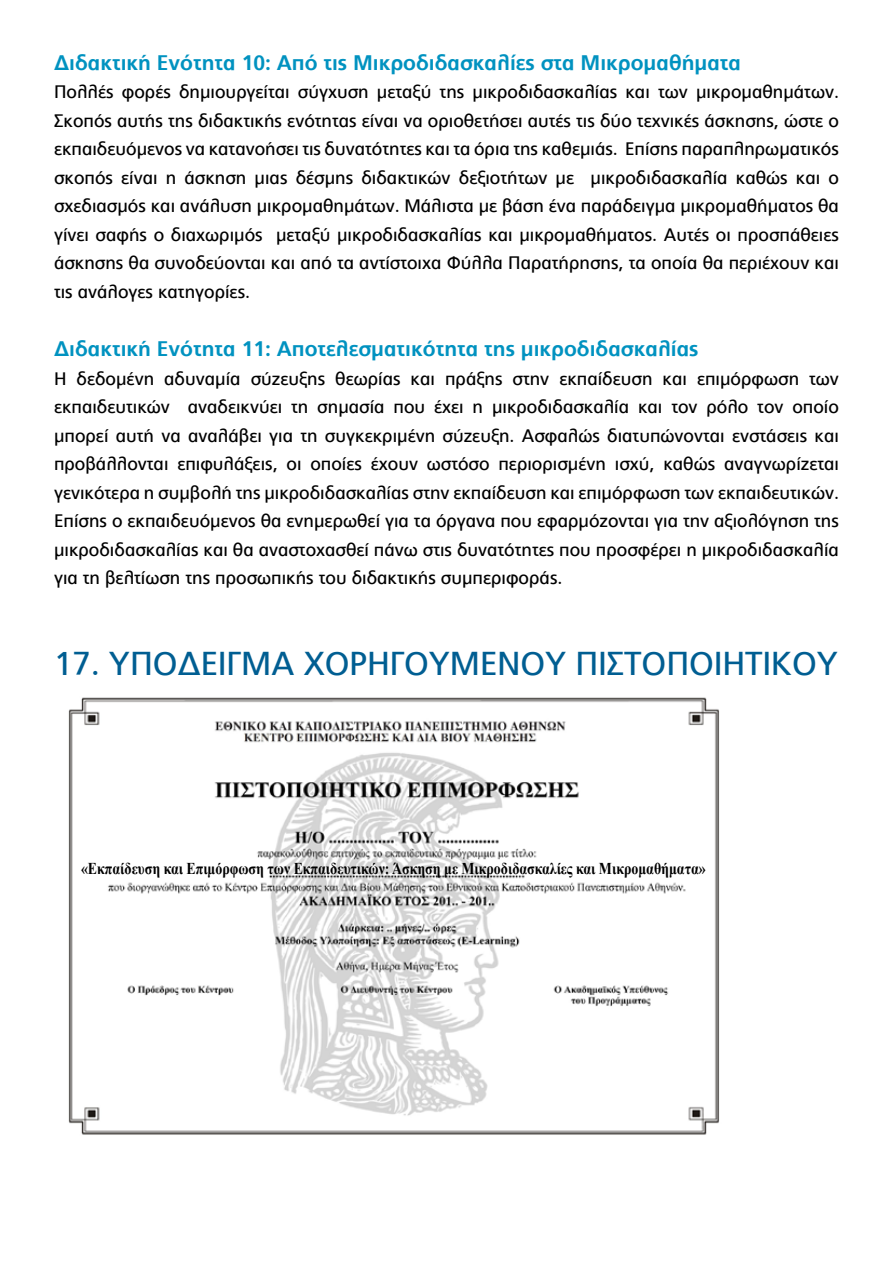
<style>
.page{position:relative;width:893px;height:1263px;background:#fff}
.page>*{position:absolute;margin:0;border:0;box-sizing:border-box;transform-origin:0 0}
.t1{font:33px "PF Catalog";color:#005e92}
.t2{font:700 21px "PF Catalog";color:#0092c0}
.t3{font:18px/28.5px "PF Catalog";color:#000;text-align:justify}
.t4{font:700 16.5px "Times New Roman";color:#000;scale:.84 1}
</style>
<div class="page">
<img style="left:68px;top:697px;width:652px;height:438px">
<p class="t2" style="left:54px;top:50px;width:689px">Διδακτική Ενότητα 10: Από τις Μικροδιδασκαλίες στα Μικρομαθήματα</p>
<p class="t3" style="left:54px;top:78px;width:786px">Πολλές φορές δημιουργείται σύγχυση μεταξύ της μικροδιδασκαλίας και των μικρομαθημάτων.<br>Σκοπός αυτής της διδακτικής ενότητας είναι να οριοθετήσει αυτές τις δύο τεχνικές άσκησης, ώστε ο εκπαιδευόμενος να κατανοήσει τις δυνατότητες και τα όρια της καθεμιάς. Επίσης παραπληρωματικός σκοπός είναι η άσκηση μιας δέσμης διδακτικών δεξιοτήτων με μικροδιδασκαλία καθώς και ο σχεδιασμός και ανάλυση μικρομαθημάτων. Μάλιστα με βάση ένα παράδειγμα μικρομαθήματος θα γίνει σαφής ο διαχωριμός μεταξύ μικροδιδασκαλίας και μικρομαθήματος. Αυτές οι προσπάθειες άσκησης θα συνοδεύονται και από τα αντίστοιχα Φύλλα Παρατήρησης, τα οποία θα περιέχουν και τις ανάλογες κατηγορίες.</p>
<p class="t2" style="left:54px;top:337px;width:646px">Διδακτική Ενότητα 11: Αποτελεσματικότητα της μικροδιδασκαλίας</p>
<p class="t3" style="left:54px;top:365px;width:786px">Η δεδομένη αδυναμία σύζευξης θεωρίας και πράξης στην εκπαίδευση και επιμόρφωση των εκπαιδευτικών αναδεικνύει τη σημασία που έχει η μικροδιδασκαλία και τον ρόλο τον οποίο μπορεί αυτή να αναλάβει για τη συγκεκριμένη σύζευξη. Ασφαλώς διατυπώνονται ενστάσεις και προβάλλονται επιφυλάξεις, οι οποίες έχουν ωστόσο περιορισμένη ισχύ, καθώς αναγνωρίζεται γενικότερα η συμβολή της μικροδιδασκαλίας στην εκπαίδευση και επιμόρφωση των εκπαιδευτικών.<br>Επίσης ο εκπαιδευόμενος θα ενημερωθεί για τα όργανα που εφαρμόζονται για την αξιολόγηση της μικροδιδασκαλίας και θα αναστοχασθεί πάνω στις δυνατότητες που προσφέρει η μικροδιδασκαλία για τη βελτίωση της προσωπικής του διδακτικής συμπεριφοράς.</p>
<h1 class="t1" style="left:54px;top:644px;width:785px">17. ΥΠΟΔΕΙΓΜΑ ΧΟΡΗΓΟΥΜΕΝΟΥ ΠΙΣΤΟΠΟΙΗΤΙΚΟΥ</h1>
<p class="t4" style="left:81px;top:856px;width:745px">«Εκπαίδευση και Επιμόρφωση των Εκπαιδευτικών: Άσκηση με Μικροδιδασκαλίες και Μικρομαθήματα»</p>
</div>
